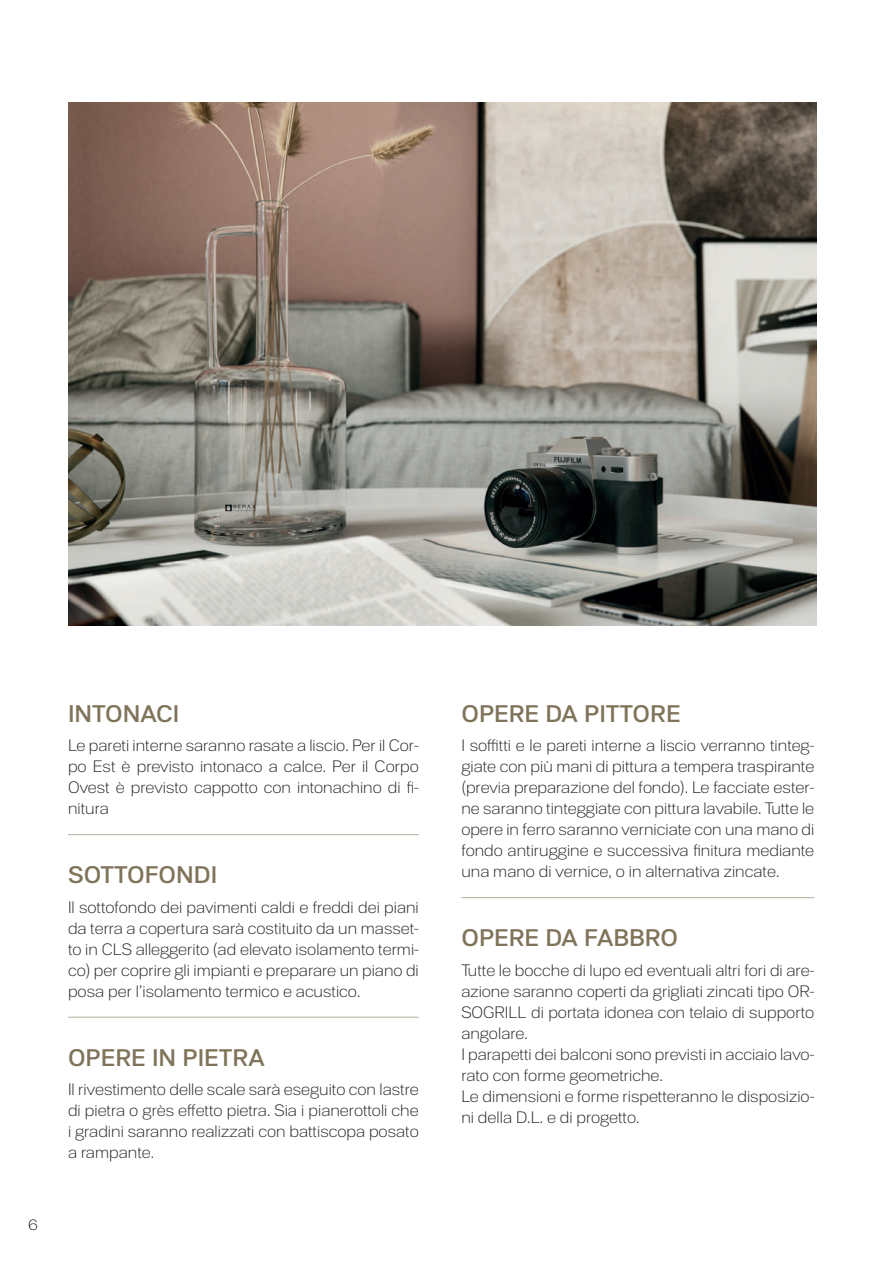
<style>
.page{position:relative;width:893px;height:1263px;background:#fff}
.page>*{position:absolute;margin:0;border:0;box-sizing:border-box;transform-origin:0 0}
.t1{font:500 24px "Substance";color:#7f735a}
.t2{font:200 16.5px/21px "Substance";color:#231f20;text-align:justify}
.t3{font:200 15px "Substance";color:#231f20}
</style>
<div class="page">
<hr style="left:892px;top:0;width:1px;height:1263px;background:#dfdcd3">
<hr style="left:68px;top:834px;width:351px;height:1px;background:#b7ad9e">
<hr style="left:68px;top:1017px;width:351px;height:1px;background:#b7ad9e">
<img style="left:68px;top:102px;width:748px;height:523px">
<hr style="left:461px;top:897px;width:353px;height:1px;background:#b7ad9e">
<p class="t3" style="left:28px;top:1216px;width:11px">6</p>
<h1 class="t1" style="left:68px;top:699px;width:113px">INTONACI</h1>
<p class="t2" style="left:68px;top:735px;width:352px">Le pareti interne saranno rasate a liscio. Per il Cor&shy;po Est è previsto intonaco a calce. Per il Corpo Ovest è previsto cappotto con intonachino di fi&shy;nitura</p>
<h1 class="t1" style="left:68px;top:861px;width:151px">SOTTOFONDI</h1>
<p class="t2" style="left:68px;top:897px;width:352px">Il sottofondo dei pavimenti caldi e freddi dei piani da terra a copertura sarà costituito da un masset&shy;to in CLS alleggerito (ad elevato isolamento termi&shy;co) per coprire gli impianti e preparare un piano di posa per l’isolamento termico e acustico.</p>
<h1 class="t1" style="left:68px;top:1043px;width:198px">OPERE IN PIETRA</h1>
<p class="t2" style="left:68px;top:1079px;width:352px">Il rivestimento delle scale sarà eseguito con lastre di pietra o grès effetto pietra. Sia i pianerottoli che i gradini saranno realizzati con battiscopa posato a rampante.</p>
<h1 class="t1" style="left:461px;top:699px;width:221px">OPERE DA PITTORE</h1>
<p class="t2" style="left:461px;top:735px;width:354px">I soffitti e le pareti interne a liscio verranno tinteg&shy;giate con più mani di pittura a tempera traspirante (previa preparazione del fondo). Le facciate ester&shy;ne saranno tinteggiate con pittura lavabile. Tutte le opere in ferro saranno verniciate con una mano di fondo antiruggine e successiva finitura mediante una mano di vernice, o in alternativa zincate.</p>
<h1 class="t1" style="left:461px;top:924px;width:218px">OPERE DA FABBRO</h1>
<p class="t2" style="left:461px;top:960px;width:354px;text-align:left">Tutte le bocche di lupo ed eventuali altri fori di are&shy;azione saranno coperti da grigliati zincati tipo OR-SOGRILL di portata idonea con telaio di supporto angolare.<br>I parapetti dei balconi sono previsti in acciaio lavo&shy;rato con forme geometriche.<br>Le dimensioni e forme rispetteranno le disposizio&shy;ni della D.L. e di progetto.</p>
</div>
